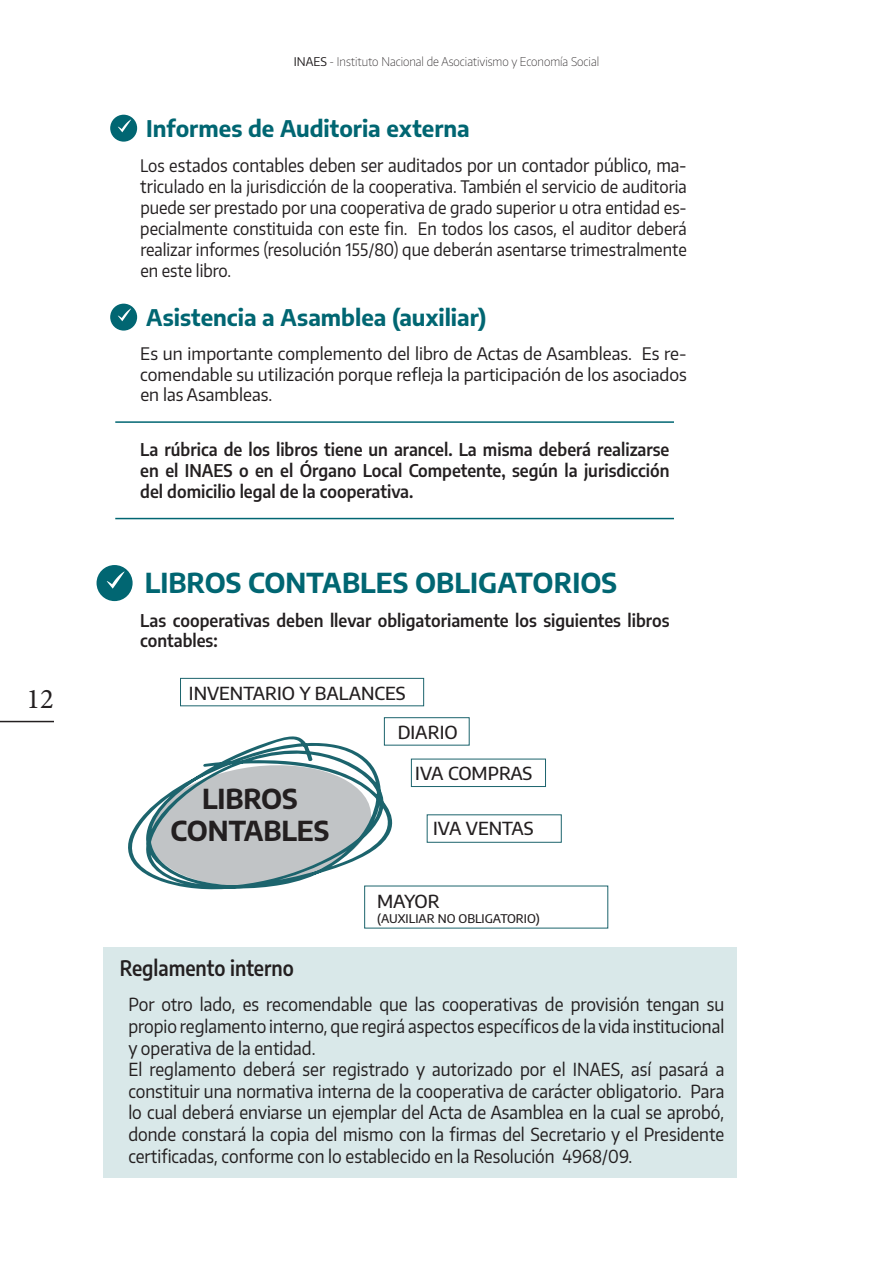
<style>
.page{position:relative;width:893px;height:1263px;background:#fff}
.page>*{position:absolute;margin:0;border:0;box-sizing:border-box;transform-origin:0 0}
.t1{font:28.5px "Minion Pro";color:#231f20}
.t2{font:700 27px "Encode Sans";color:#016672}
.t3{font:700 27px/32.4px "Encode Sans";color:#231f20;text-align:center}
.t4{font:700 22.5px "Encode Sans";color:#016672}
.t5{font:600 21px "Encode Sans";color:#231f20;scale:.9 1}
.t6{font:18px/21.6px "Encode Sans";color:#231f20;scale:.9 1}
.t7{font:500 18px/38.2px "Encode Sans";color:#231f20}
.t8{font:17.25px/20.9px "Encode Sans";color:#231f20;text-align:justify;scale:.9 1}
.t9{font:600 17.25px/20.7px "Encode Sans";color:#231f20;text-align:justify;scale:.95 1}
.t10{font:17.25px/20.7px "Encode Sans";color:#231f20;text-align:justify;scale:.95 1}
.t11{font:100 12px "Encode Sans Narrow";color:#231f20}
.t12{font:500 12px "Encode Sans";color:#231f20}
.s1{font-weight:400}
.s2{font-size:17.25px}
.s3{font-size:18px}
</style>
<div class="page">
<hr style="left:0;top:721px;width:54px;height:1px;background:#231f20">
<svg style="left:108px;top:112px;width:32px;height:32px"></svg>
<div style="left:110px;top:115px;width:27px;height:27px;background:#016672;border-radius:50%"></div>
<svg style="left:118px;top:119px;width:13px;height:13px"></svg>
<svg style="left:108px;top:301px;width:32px;height:32px"></svg>
<div style="left:110px;top:304px;width:27px;height:27px;background:#016672;border-radius:50%"></div>
<svg style="left:118px;top:308px;width:13px;height:13px"></svg>
<hr style="left:115px;top:421px;width:559px;height:2px;background:#016672">
<hr style="left:115px;top:518px;width:559px;height:1px;background:#016672">
<div style="left:97px;top:565px;width:36px;height:36px;background:#016672;border-radius:50%"></div>
<svg style="left:107px;top:571px;width:18px;height:18px"></svg>
<div style="left:103px;top:947px;width:634px;height:231px;background:#d9e8e9"></div>
<svg style="left:128px;top:733px;width:269px;height:157px"></svg>
<div style="left:180px;top:678px;width:244px;height:28px;border:1px solid #1c646d"></div>
<div style="left:411px;top:759px;width:135px;height:28px;border:1px solid #1c646d"></div>
<div style="left:427px;top:814px;width:135px;height:29px;border:1px solid #1c646d"></div>
<div style="left:384px;top:717px;width:86px;height:28px;border:1px solid #1c646d"></div>
<h1 class="t1" style="left:27px;top:679px;width:29px">12</h1>
<p class="t11" style="left:294px;top:53px;width:307px"><span class="s1">INAES</span> - Instituto Nacional de Asociativismo y Economía Social</p>
<p class="t4" style="left:146px;top:112px;width:325px">Informes de Auditoria externa</p>
<p class="t6" style="left:140px;top:154px;width:609px"><span class="s2">Los e</span>stados contables deben ser auditados por un contador público, ma-</p>
<p class="t8" style="left:140px;top:176px;width:609px"><span class="s3">tri</span>culado en la jurisdicción de la cooperativa. También el servicio de auditoria puede ser prestado por una cooperativa de grado superior u otra entidad es&shy;pecialmente constituida con este fin. En todos los casos, el auditor deberá realizar informes (resolución 155/80) que deberán asentarse trimestralmente en este libro.</p>
<p class="t4" style="left:146px;top:301px;width:342px">Asistencia a Asamblea (auxiliar)</p>
<p class="t10" style="left:140px;top:342px;width:577px">Es un importante complemento del libro de Actas de Asambleas. Es re&shy;comendable su utilización porque refleja la participación de los asociados en las Asambleas.</p>
<p class="t9" style="left:140px;top:439px;width:559px">La rúbrica de los libros tiene un arancel. La misma deberá realizarse en el INAES o en el Órgano Local Competente, según la jurisdicción del domicilio legal de la cooperativa.</p>
<h2 class="t2" style="left:145px;top:563px;width:474px">LIBROS CONTABLES OBLIGATORIOS</h2>
<p class="t9" style="left:140px;top:609px;width:559px">Las cooperativas deben llevar obligatoriamente los siguientes libros contables:</p>
<p class="t7" style="left:398px;top:674px;width:62px;text-indent:-209px">INVENTARIO Y BALANCES<br>DIARIO</p>
<p class="t7" style="left:415px;top:754px;width:118px">IVA COMPRAS</p>
<h2 class="t3" style="left:170px;top:780px;width:160px">LIBROS<br>CONTABLES</h2>
<p class="t7" style="left:433px;top:809px;width:102px">IVA VENTAS</p>
<p class="t7" style="left:377px;top:881px;width:64px">MAYOR</p>
<p class="t12" style="left:377px;top:910px;width:164px">(AUXILIAR NO OBLIGATORIO)</p>
<p class="t5" style="left:120px;top:953px;width:195px">Reglamento interno</p>
<p class="t6" style="left:128px;top:993px;width:664px">Por otro lado, es recomendable que las cooperativas de provisión tengan su propio reglamento interno, que regirá aspectos específicos de la vida institucional y operativa de la entidad.<br>El reglamento deberá ser registrado y autorizado por el INAES, así pasará a constituir una normativa interna de la cooperativa de carácter obligatorio. Para lo cual deberá enviarse un ejemplar del Acta de Asamblea en la cual se aprobó, donde constará la copia del mismo con la firmas del Secretario y el Presidente certificadas, conforme con lo establecido en la Resolución 4968/09.</p>
</div>
